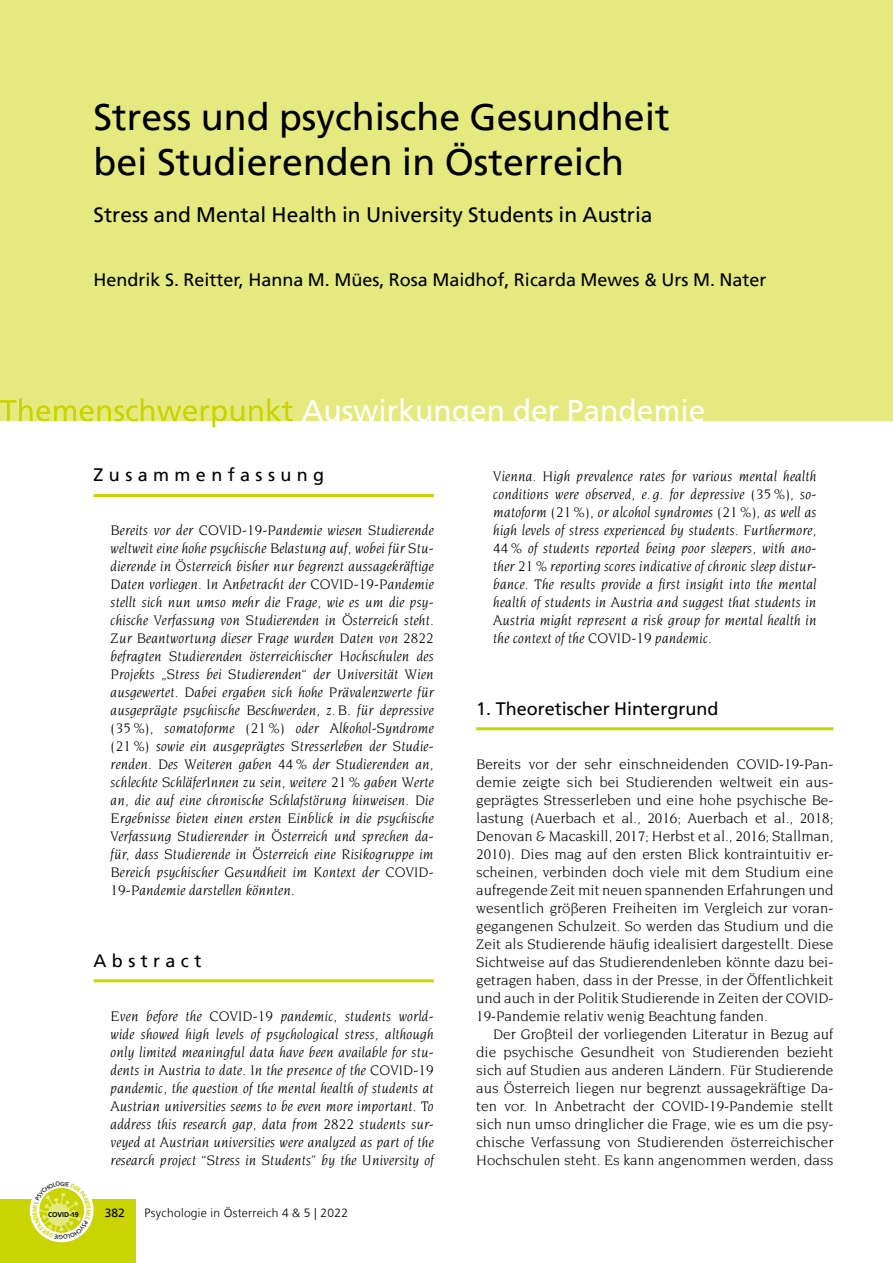
<style>
.page{position:relative;width:893px;height:1263px;background:#fff}
.page>*{position:absolute;margin:0;border:0;box-sizing:border-box;transform-origin:0 0}
.t1{font:37.5px/45px "Frutiger LT";color:#000}
.t2{font:30px "Frutiger LT";color:#fff}
.t3{font:21px "Frutiger LT";color:#000}
.t4{font:18px "Frutiger LT";color:#000}
.t5{font:18px "Frutiger LT";letter-spacing:.3em;color:#000}
.t6{font:italic 15px/18px "Novarese Std";letter-spacing:.01em;color:#000;text-align:justify}
.t7{font:15px/18px "Novarese Std";color:#000;text-align:justify}
.t8{font:300 12px "Frutiger LT";letter-spacing:.025em;color:#000}
.t9{font:12px "Frutiger LT";color:#000}
.t10{font:700 6.9px "Frutiger LT";letter-spacing:-.01em;color:#000}
</style>
<div class="page">
<div style="left:0;top:1199px;width:136px;height:64px;background:#cad400"></div>
<div style="left:30px;top:1178px;width:64px;height:64px;background:#fff;border-radius:50%"></div>
<div style="left:0;top:0;width:893px;height:421px;background:#e5ea80"></div>
<svg style="left:0;top:398px;width:292px;height:29px"></svg>
<hr style="left:94px;top:494px;width:340px;height:3px;background:#cad400">
<hr style="left:94px;top:979px;width:340px;height:3px;background:#cad400">
<hr style="left:476px;top:727px;width:357px;height:3px;background:#cad400">
<svg style="left:32px;top:1188px;width:59px;height:52px"></svg>
<h1 class="t1" style="left:94px;top:95px;width:578px">Stress und psychische Gesundheit bei Studierenden in Österreich</h1>
<h3 class="t3" style="left:94px;top:202px;width:560px">Stress and Mental Health in University Students in Austria</h3>
<p class="t4" style="left:94px;top:269px;width:674px">Hendrik S. Reitter, Hanna M. Mües, Rosa Maidhof, Ricarda Mewes &amp; Urs M. Nater</p>
<h2 class="t2" style="left:302px;top:393px;width:405px">Auswirkungen der Pandemie</h2>
<p class="t5" style="left:94px;top:464px;width:232px">Zusammenfassung</p>
<p class="t6" style="left:111px;top:520px;width:325px">Bereits vor der COVID-19-Pandemie wiesen Studierende weltweit eine hohe psychische Belastung auf, wobei für Stu&shy;dierende in Österreich bisher nur begrenzt aussagekräftige Daten vorliegen. In Anbetracht der COVID-19-Pandemie stellt sich nun umso mehr die Frage, wie es um die psy&shy;chische Verfassung von Studierenden in Österreich steht.<br>Zur Beantwortung dieser Frage wurden Daten von 2822 befragten Studierenden österreichischer Hochschulen des Projekts „Stress bei Studierenden“ der Universität Wien ausgewertet. Dabei ergaben sich hohe Prävalenzwerte für ausgeprägte psychische Beschwerden, z.B. für depressive (35 %), somatoforme (21 %) oder Alkohol-Syndrome (21 %) sowie ein ausgeprägtes Stresserleben der Studie&shy;renden. Des Weiteren gaben 44 % der Studierenden an, schlechte SchläferInnen zu sein, weitere 21 % gaben Werte an, die auf eine chronische Schlafstörung hinweisen. Die Ergebnisse bieten einen ersten Einblick in die psychische Verfassung Studierender in Österreich und sprechen da&shy;für, dass Studierende in Österreich eine Risikogruppe im Bereich psychischer Gesundheit im Kontext der COVID-19-Pandemie darstellen könnten.</p>
<p class="t5" style="left:94px;top:950px;width:109px">Abstract</p>
<p class="t10" style="left:48px;top:1210px;width:32px">COVID-19</p>
<p class="t6" style="left:111px;top:1006px;width:325px">Even before the COVID-19 pandemic, students world&shy;wide showed high levels of psychological stress, although only limited meaningful data have been available for stu&shy;dents in Austria to date. In the presence of the COVID-19 pandemic, the question of the mental health of students at Austrian universities seems to be even more important. To address this research gap, data from 2822 students sur&shy;veyed at Austrian universities were analyzed as part of the research project “Stress in Students” by the University of</p>
<p class="t9" style="left:105px;top:1205px;width:22px">382</p>
<p class="t8" style="left:145px;top:1206px;width:205px">Psychologie in Österreich 4 &amp; 5 | 2022</p>
<p class="t6" style="left:493px;top:466px;width:325px">Vienna. High prevalence rates for various mental health conditions were observed, e. g. for depressive (35 %), so&shy;matoform (21 %), or alcohol syndromes (21 %), as well as high levels of stress experienced by students. Furthermore, 44 % of students reported being poor sleepers, with ano&shy;ther 21 % reporting scores indicative of chronic sleep distur&shy;bance. The results provide a first insight into the mental health of students in Austria and suggest that students in Austria might represent a risk group for mental health in the context of the COVID-19 pandemic.</p>
<p class="t4" style="left:476px;top:698px;width:244px">1. Theoretischer Hintergrund</p>
<p class="t7" style="left:476px;top:754px;width:359px">Bereits vor der sehr einschneidenden COVID-19-Pan&shy;demie zeigte sich bei Studierenden weltweit ein aus&shy;geprägtes Stresserleben und eine hohe psychische Be&shy;lastung (Auerbach et al., 2016; Auerbach et al., 2018; Denovan &amp; Macaskill, 2017; Herbst et al., 2016; Stallman, 2010). Dies mag auf den ersten Blick kontraintuitiv er&shy;scheinen, verbinden doch viele mit dem Studium eine aufregende Zeit mit neuen spannenden Erfahrungen und wesentlich größeren Freiheiten im Vergleich zur voran&shy;gegangenen Schulzeit. So werden das Studium und die Zeit als Studierende häufig idealisiert dargestellt. Diese Sichtweise auf das Studierendenleben könnte dazu bei&shy;getragen haben, dass in der Presse, in der Öffentlichkeit und auch in der Politik Studierende in Zeiten der COVID-19-Pandemie relativ wenig Beachtung fanden.</p>
<p class="t7" style="left:476px;top:1024px;width:359px;text-indent:17px">Der Großteil der vorliegenden Literatur in Bezug auf die psychische Gesundheit von Studierenden bezieht sich auf Studien aus anderen Ländern. Für Studierende aus Österreich liegen nur begrenzt aussagekräftige Da&shy;ten vor. In Anbetracht der COVID-19-Pandemie stellt sich nun umso dringlicher die Frage, wie es um die psy&shy;chische Verfassung von Studierenden österreichischer Hochschulen steht. Es kann angenommen werden, dass</p>
</div>
